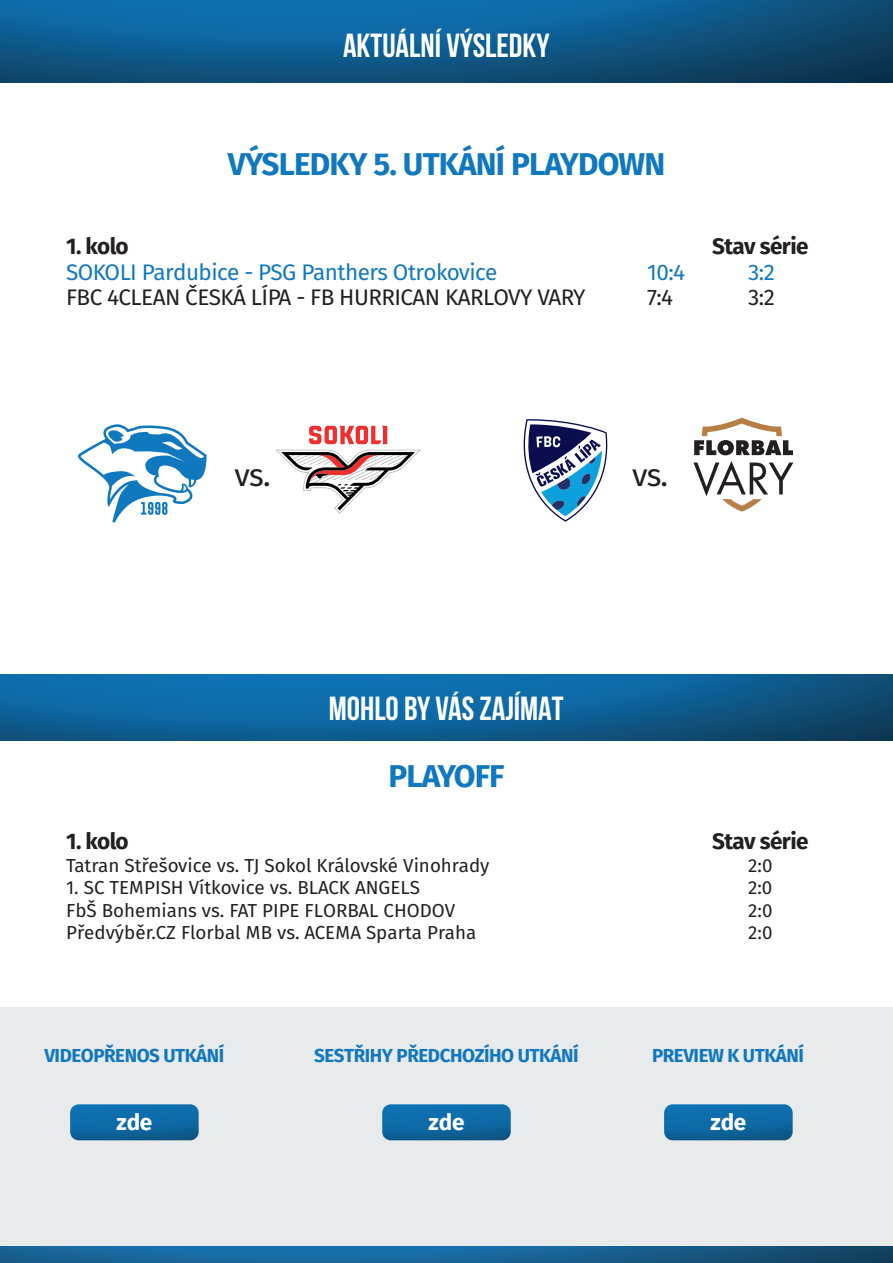
<style>
.page{position:relative;width:893px;height:1263px;background:#fff}
.page>*{position:absolute;margin:0;border:0;box-sizing:border-box;transform-origin:0 0}
.t1{font:700 33.45px "Bebas Neue";color:#fff}
.t2{font:700 31.5px "Fira Sans";letter-spacing:-.025em;color:#1078bf}
.t3{font:31.5px "Fira Sans";color:#231f20}
.t4{font:22.5px "Fira Sans";letter-spacing:-.025em;color:#231f20}
.t5{font:22.5px "Fira Sans";letter-spacing:-.025em;color:#1078bf}
.t6{font:700 22.5px "Fira Sans";letter-spacing:-.025em;color:#231f20}
.t7{font:700 22.5px "Fira Sans";letter-spacing:-.005em;color:#fff}
.t8{font:18.75px "Fira Sans";color:#231f20}
.t9{font:700 18.75px "Fira Sans";letter-spacing:-.025em;color:#1078bf}
</style>
<div class="page">
<svg style="left:693px;top:418px;width:100px;height:93px"></svg>
<svg style="left:0;top:0;width:893px;height:83px;background:#0e5888"></svg>
<svg style="left:523px;top:419px;width:85px;height:103px"></svg>
<svg style="left:0;top:675px;width:893px;height:65px;background:#0d6096"></svg>
<div style="left:0;top:1008px;width:893px;height:255px;background:#e9eaeb"></div>
<svg style="left:0;top:1246px;width:893px;height:17px;background:#176091"></svg>
<svg style="left:78px;top:424px;width:129px;height:99px"></svg>
<svg style="left:309px;top:426px;width:78px;height:18px"></svg>
<svg style="left:276px;top:450px;width:145px;height:64px"></svg>
<svg style="left:70px;top:1104px;width:129px;height:36px;background:#136ba5"></svg>
<svg style="left:382px;top:1104px;width:129px;height:36px;background:#136ba5"></svg>
<svg style="left:664px;top:1104px;width:129px;height:36px;background:#136ba5"></svg>
<h1 class="t1" style="left:343px;top:27px;width:208px">AKTUÁLNÍ VÝSLEDKY</h1>
<h2 class="t2" style="left:228px;top:142px;width:439px">VÝSLEDKY 5. UTKÁNÍ PLAYDOWN</h2>
<p class="t6" style="left:66px;top:231px;width:64px">1. kolo</p>
<p class="t6" style="left:712px;top:231px;width:98px">Stav série</p>
<p class="t5" style="left:66px;top:256px;width:433px">SOKOLI Pardubice - PSG Panthers Otrokovice</p>
<p class="t5" style="left:647px;top:256px;width:39px">10:4</p>
<p class="t5" style="left:748px;top:256px;width:28px">3:2</p>
<p class="t4" style="left:66px;top:282px;width:521px">FBC 4CLEAN ČESKÁ LÍPA - FB HURRICAN KARLOVY VARY</p>
<p class="t4" style="left:647px;top:282px;width:28px">7:4</p>
<p class="t4" style="left:748px;top:282px;width:28px">3:2</p>
<h2 class="t3" style="left:234px;top:453px;width:38px">vs.</h2>
<h2 class="t3" style="left:632px;top:453px;width:38px">vs.</h2>
<h1 class="t1" style="left:329px;top:690px;width:237px">MOHLO BY VÁS ZAJÍMAT</h1>
<h2 class="t2" style="left:388px;top:754px;width:118px">PLAYOFF</h2>
<p class="t6" style="left:66px;top:825px;width:64px">1. kolo</p>
<p class="t6" style="left:712px;top:825px;width:98px">Stav série</p>
<p class="t8" style="left:66px;top:852px;width:425px">Tatran Střešovice vs. TJ Sokol Královské Vinohrady</p>
<p class="t8" style="left:748px;top:852px;width:26px">2:0</p>
<p class="t8" style="left:66px;top:874px;width:355px">1. SC TEMPISH Vítkovice vs. BLACK ANGELS</p>
<p class="t8" style="left:748px;top:874px;width:26px">2:0</p>
<p class="t8" style="left:66px;top:897px;width:390px">FbŠ Bohemians vs. FAT PIPE FLORBAL CHODOV</p>
<p class="t8" style="left:748px;top:897px;width:26px">2:0</p>
<p class="t8" style="left:66px;top:920px;width:412px">Předvýběr.CZ Florbal MB vs. ACEMA Sparta Praha</p>
<p class="t8" style="left:748px;top:920px;width:26px">2:0</p>
<p class="t9" style="left:44px;top:1042px;width:181px">VIDEOPŘENOS UTKÁNÍ</p>
<p class="t9" style="left:314px;top:1042px;width:266px">SESTŘIHY PŘEDCHOZÍHO UTKÁNÍ</p>
<p class="t9" style="left:652px;top:1042px;width:153px">PREVIEW K UTKÁNÍ</p>
<p class="t7" style="left:116px;top:1106px;width:38px">zde</p>
<p class="t7" style="left:428px;top:1106px;width:38px">zde</p>
<p class="t7" style="left:710px;top:1106px;width:38px">zde</p>
</div>
